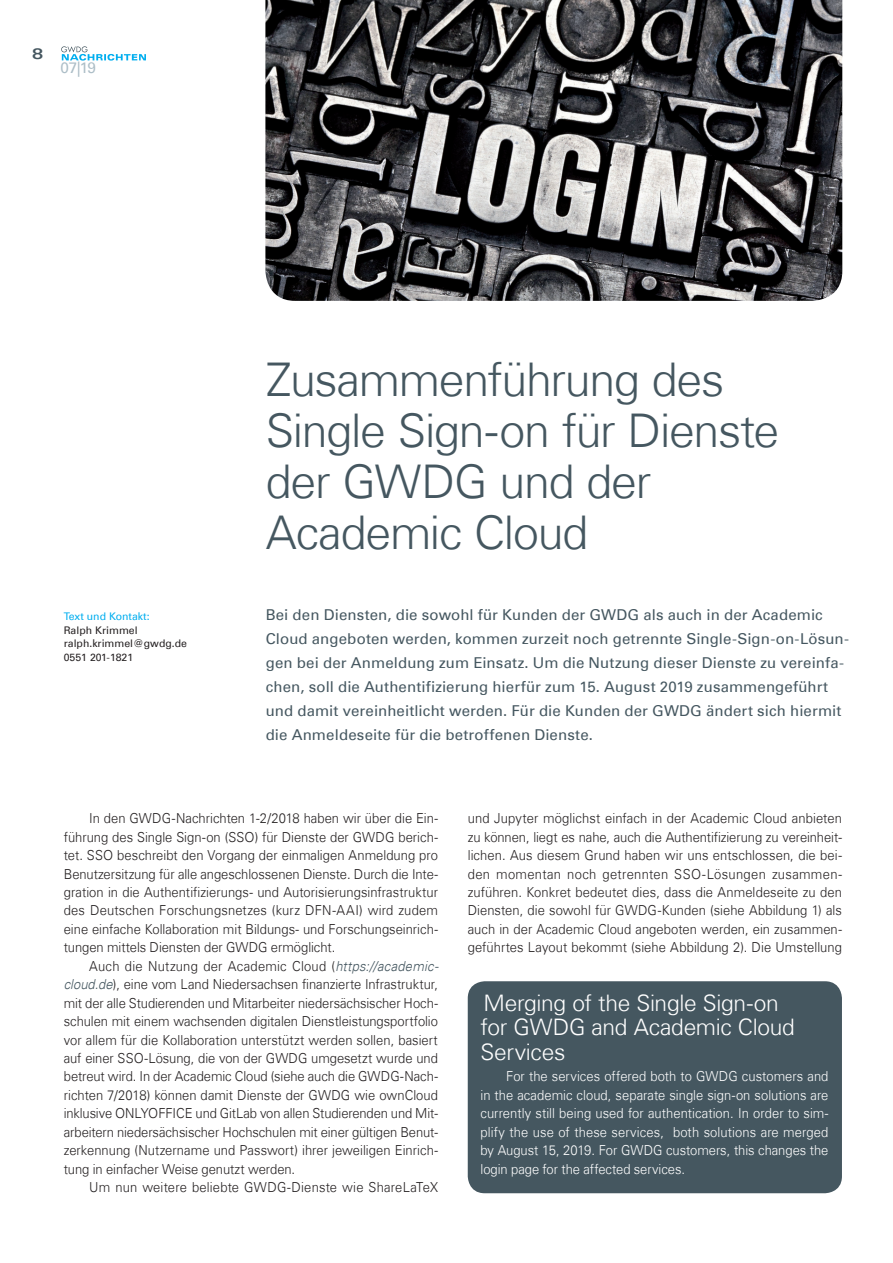
<style>
.page{position:relative;width:893px;height:1263px;background:#fff}
.page>*{position:absolute;margin:0;border:0;box-sizing:border-box;transform-origin:0 0}
.t1{font:300 46.5px/51px "Univers Com 45";letter-spacing:-.025em;color:#455760}
.t2{font:300 22.8px/24.9px "Univers Com 45";letter-spacing:-.015em;color:#fff}
.t3{font:15.3px "Univers Com 55 Roman";color:#adbec7}
.t4{font:15px/24px "Univers Com 55 Roman";letter-spacing:.005em;color:#455760}
.t5{font:15px "Univers Com 63 Bold Ext";color:#455760}
.t6{font:300 13.8px/18.5px "Univers Com 45";color:#231f20;text-align:justify;scale:.94 1}
.t7{font:300 13.8px/18.5px "Univers Com 45";letter-spacing:-.005em;color:#fff;text-align:justify;scale:.94 1}
.t8{font:10.5px/13.5px "Univers Com 55 Roman";color:#231f20}
.t9{font:10.5px "Univers Com 55 Roman";color:#00aeef}
.s1{font-style:italic;color:#455760}
</style>
<div class="page">
<svg style="left:61px;top:46px;width:85px;height:15px"></svg>
<div style="left:468px;top:981px;width:374px;height:212px;background:#455760;border-radius:17px"></div>
<img style="left:265px;top:0;width:577px;height:301px">
<p class="t5" style="left:32px;top:45px;width:13px">8</p>
<p class="t3" style="left:61px;top:58px;width:37px">07|19</p>
<p class="t9" style="left:64px;top:610px;width:87px">Text und Kontakt:</p>
<p class="t8" style="left:64px;top:623px;width:125px">Ralph Krimmel ralph.krimmel@gwdg.de<br>0551 201-1821</p>
<h1 class="t1" style="left:266px;top:354px;width:515px">Zusammenführung des<br>Single Sign-on für Dienste der GWDG und der<br>Academic Cloud</h1>
<p class="t4" style="left:266px;top:603px;width:585px">Bei den Diensten, die sowohl für Kunden der GWDG als auch in der Academic Cloud angeboten werden, kommen zurzeit noch getrennte Single-Sign-on-Lösun&shy;gen bei der Anmeldung zum Einsatz. Um die Nutzung dieser Dienste zu vereinfa&shy;chen, soll die Authentifizierung hierfür zum 15. August 2019 zusammengeführt und damit vereinheitlicht werden. Für die Kunden der GWDG ändert sich hiermit die Anmeldeseite für die betroffenen Dienste.</p>
<p class="t6" style="left:64px;top:809px;width:400px;text-indent:26px">In den GWDG-Nachrichten 1-2/2018 haben wir über die Ein&shy;führung des Single Sign-on (SSO) für Dienste der GWDG berich&shy;tet. SSO beschreibt den Vorgang der einmaligen Anmeldung pro Benutzersitzung für alle angeschlossenen Dienste. Durch die Inte&shy;gration in die Authentifizierungs- und Autorisierungsinfrastruktur des Deutschen Forschungsnetzes (kurz DFN-AAI) wird zudem eine einfache Kollaboration mit Bildungs- und Forschungseinrich&shy;tungen mittels Diensten der GWDG ermöglicht.</p>
<p class="t6" style="left:64px;top:957px;width:400px;text-indent:26px">Auch die Nutzung der Academic Cloud (<span class="s1">https://academic&shy;cloud.de</span>), eine vom Land Niedersachsen finanzierte Infrastruktur, mit der alle Studierenden und Mitarbeiter niedersächsischer Hoch&shy;schulen mit einem wachsenden digitalen Dienstleistungsportfolio vor allem für die Kollaboration unterstützt werden sollen, basiert auf einer SSO-Lösung, die von der GWDG umgesetzt wurde und betreut wird. In der Academic Cloud (siehe auch die GWDG-Nach&shy;richten 7/2018) können damit Dienste der GWDG wie ownCloud inklusive ONLYOFFICE und GitLab von allen Studierenden und Mit&shy;arbeitern niedersächsischer Hochschulen mit einer gültigen Benut&shy;zerkennung (Nutzername und Passwort) ihrer jeweiligen Einrich&shy;tung in einfacher Weise genutzt werden.</p>
<p class="t6" style="left:89px;top:1178px;width:372px">Um nun weitere beliebte GWDG-Dienste wie ShareLaTeX</p>
<p class="t6" style="left:468px;top:809px;width:400px">und Jupyter möglichst einfach in der Academic Cloud anbieten zu können, liegt es nahe, auch die Authentifizierung zu vereinheit&shy;lichen. Aus diesem Grund haben wir uns entschlossen, die bei&shy;den momentan noch getrennten SSO-Lösungen zusammen&shy;zuführen. Konkret bedeutet dies, dass die Anmeldeseite zu den Diensten, die sowohl für GWDG-Kunden (siehe Abbildung 1) als auch in der Academic Cloud angeboten werden, ein zusammen&shy;geführtes Layout bekommt (siehe Abbildung 2). Die Umstellung</p>
<h2 class="t2" style="left:480px;top:990px;width:316px">Merging of the Single Sign-on for GWDG and Academic Cloud<br>Services</h2>
<p class="t7" style="left:480px;top:1067px;width:372px;text-indent:26px">For the services offered both to GWDG customers and in the academic cloud, separate single sign-on solutions are currently still being used for authentication. In order to sim&shy;plify the use of these services, both solutions are merged by August 15, 2019. For GWDG customers, this changes the login page for the affected services.</p>
</div>
